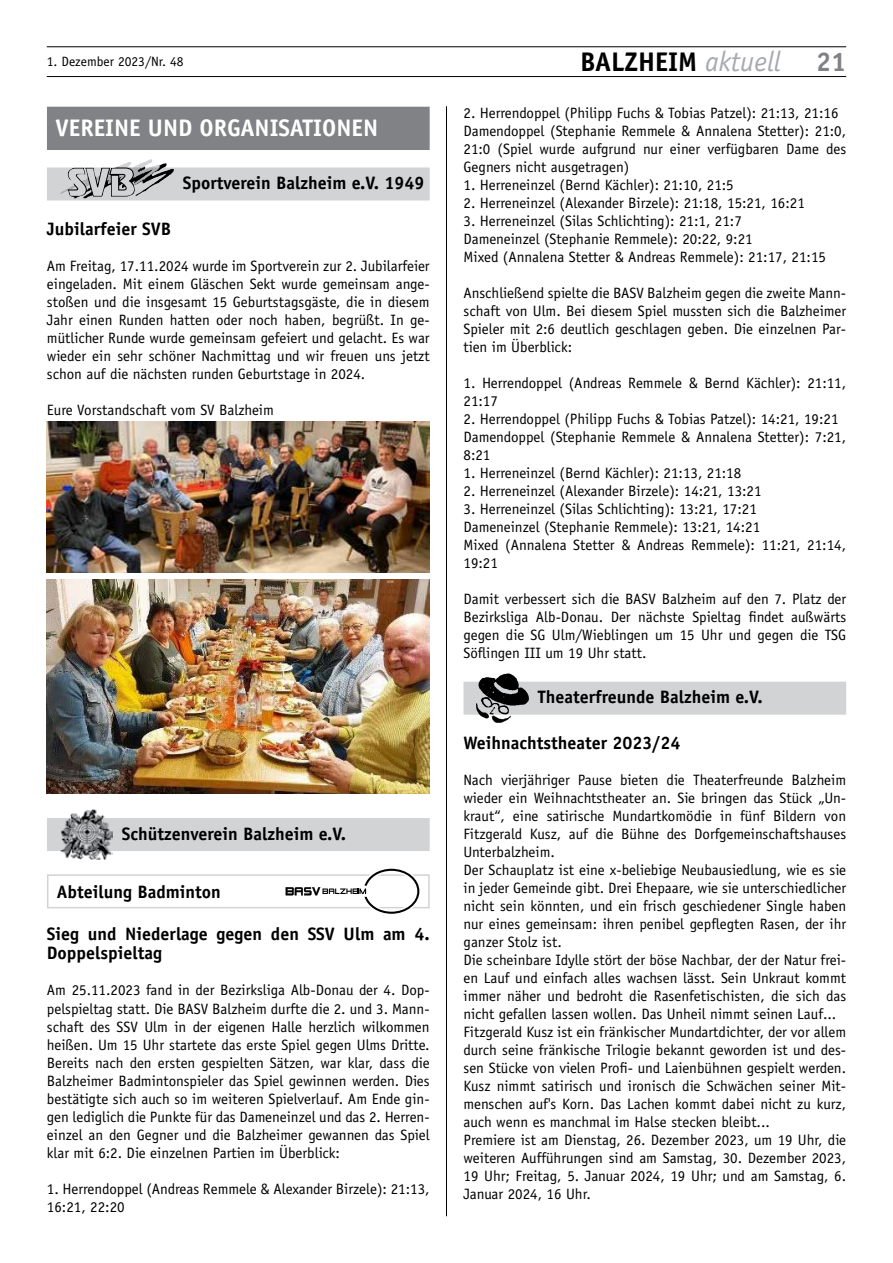
<style>
.page{position:relative;width:893px;height:1263px;background:#fff}
.page>*{position:absolute;margin:0;border:0;box-sizing:border-box;transform-origin:0 0}
.t1{font:700 27px "Officina Sans";color:#000}
.t2{font:700 27px "Officina Sans";color:#808285}
.t3{font:700 24px "Officina Sans";color:#fff}
.t4{font:700 18px/19.5px "Officina Sans";color:#000}
.t5{font:700 18px "Officina Sans Std";color:#000}
.t6{font:15px/18px "Officina Sans";color:#000}
.t7{font:13.5px "Officina Sans";color:#000}
.s1{font-weight:400;font-style:italic;font-size:28.35px;color:#a7a9ac}
</style>
<div class="page">
<hr style="left:47px;top:76px;width:799px;height:1px;background:#000">
<hr style="left:47px;top:47px;width:799px;height:1px;background:#000">
<hr style="left:446px;top:106px;width:1px;height:1110px;background:#000">
<div style="left:47px;top:107px;width:383px;height:43px;background:#808285"></div>
<div style="left:47px;top:167px;width:383px;height:33px;background:#d1d3d4"></div>
<img style="left:74px;top:163px;width:100px;height:35px">
<img style="left:60px;top:159px;width:100px;height:35px">
<svg style="left:68px;top:168px;width:67px;height:29px"></svg>
<svg style="left:150px;top:192px;width:24px;height:5px"></svg>
<img style="left:47px;top:422px;width:383px;height:150px">
<img style="left:47px;top:579px;width:383px;height:214px">
<div style="left:47px;top:818px;width:383px;height:33px;background:#d1d3d4"></div>
<img style="left:61px;top:809px;width:52px;height:50px">
<div style="left:47px;top:874px;width:383px;height:34px;border:2px solid #d1d3d4"></div>
<svg style="left:286px;top:868px;width:135px;height:46px"></svg>
<div style="left:463px;top:682px;width:383px;height:33px;background:#d1d3d4"></div>
<img style="left:476px;top:673px;width:53px;height:50px">
<h1 class="t1" style="left:580px;top:45px;width:202px">BALZHEIM <span class="s1">aktuell</span></h1>
<p class="t7" style="left:47px;top:53px;width:138px">1. Dezember 2023/Nr. 48</p>
<h1 class="t2" style="left:816px;top:45px;width:32px">21</h1>
<h2 class="t3" style="left:55px;top:113px;width:324px">VEREINE UND ORGANISATIONEN</h2>
<p class="t4" style="left:183px;top:173px;width:243px">Sportverein Balzheim e.V. 1949</p>
<p class="t4" style="left:47px;top:218px;width:126px">Jubilarfeier SVB</p>
<p class="t6" style="left:47px;top:257px;width:384px;text-align:justify">Am Freitag, 17.11.2024 wurde im Sportverein zur 2. Jubilarfeier eingeladen. Mit einem Gläschen Sekt wurde gemeinsam ange&shy;stoßen und die insgesamt 15 Geburtstagsgäste, die in diesem Jahr einen Runden hatten oder noch haben, begrüßt. In ge&shy;mütlicher Runde wurde gemeinsam gefeiert und gelacht. Es war wieder ein sehr schöner Nachmittag und wir freuen uns jetzt schon auf die nächsten runden Geburtstage in 2024.</p>
<p class="t6" style="left:47px;top:401px;width:228px">Eure Vorstandschaft vom SV Balzheim</p>
<p class="t4" style="left:122px;top:824px;width:226px">Schützenverein Balzheim e.V.</p>
<p class="t5" style="left:57px;top:880px;width:165px">Abteilung Badminton</p>
<p class="t4" style="left:47px;top:924px;width:384px">Sieg und Niederlage gegen den SSV Ulm am 4.<br>Doppelspieltag</p>
<p class="t6" style="left:47px;top:981px;width:384px;text-align:justify">Am 25.11.2023 fand in der Bezirksliga Alb-Donau der 4. Dop&shy;pelspieltag statt. Die BASV Balzheim durfte die 2. und 3. Mann&shy;schaft des SSV Ulm in der eigenen Halle herzlich wilkommen heißen. Um 15 Uhr startete das erste Spiel gegen Ulms Dritte.<br>Bereits nach den ersten gespielten Sätzen, war klar, dass die Balzheimer Badmintonspieler das Spiel gewinnen werden. Dies bestätigte sich auch so im weiteren Spielverlauf. Am Ende gin&shy;gen lediglich die Punkte für das Dameneinzel und das 2. Herren&shy;einzel an den Gegner und die Balzheimer gewannen das Spiel klar mit 6:2. Die einzelnen Partien im Überblick:</p>
<p class="t6" style="left:47px;top:1179px;width:384px">1. Herrendoppel (Andreas Remmele &amp; Alexander Birzele): 21:13,<br>16:21, 22:20</p>
<p class="t6" style="left:463px;top:104px;width:384px">2. Herrendoppel (Philipp Fuchs &amp; Tobias Patzel): 21:13, 21:16<br>Damendoppel (Stephanie Remmele &amp; Annalena Stetter): 21:0, 21:0 (Spiel wurde aufgrund nur einer verfügbaren Dame des Gegners nicht ausgetragen)</p>
<p class="t6" style="left:463px;top:176px;width:272px">1. Herreneinzel (Bernd Kächler): 21:10, 21:5</p>
<p class="t6" style="left:463px;top:194px;width:343px">2. Herreneinzel (Alexander Birzele): 21:18, 15:21, 16:21</p>
<p class="t6" style="left:463px;top:212px;width:364px">3. Herreneinzel (Silas Schlichting): 21:1, 21:7<br>Dameneinzel (Stephanie Remmele): 20:22, 9:21<br>Mixed (Annalena Stetter &amp; Andreas Remmele): 21:17, 21:15</p>
<p class="t6" style="left:463px;top:284px;width:384px;text-align:justify">Anschließend spielte die BASV Balzheim gegen die zweite Mann&shy;schaft von Ulm. Bei diesem Spiel mussten sich die Balzheimer Spieler mit 2:6 deutlich geschlagen geben. Die einzelnen Par&shy;tien im Überblick:</p>
<p class="t6" style="left:463px;top:374px;width:384px">1. Herrendoppel (Andreas Remmele &amp; Bernd Kächler): 21:11,<br>21:17</p>
<p class="t6" style="left:463px;top:410px;width:384px">2. Herrendoppel (Philipp Fuchs &amp; Tobias Patzel): 14:21, 19:21<br>Damendoppel (Stephanie Remmele &amp; Annalena Stetter): 7:21,<br>8:21</p>
<p class="t6" style="left:463px;top:464px;width:279px">1. Herreneinzel (Bernd Kächler): 21:13, 21:18</p>
<p class="t6" style="left:463px;top:482px;width:300px">2. Herreneinzel (Alexander Birzele): 14:21, 13:21</p>
<p class="t6" style="left:463px;top:500px;width:384px">3. Herreneinzel (Silas Schlichting): 13:21, 17:21<br>Dameneinzel (Stephanie Remmele): 13:21, 14:21<br>Mixed (Annalena Stetter &amp; Andreas Remmele): 11:21, 21:14, 19:21</p>
<p class="t6" style="left:463px;top:590px;width:384px;text-align:justify">Damit verbessert sich die BASV Balzheim auf den 7. Platz der Bezirksliga Alb-Donau. Der nächste Spieltag findet außwärts gegen die SG Ulm/Wieblingen um 15 Uhr und gegen die TSG Söflingen III um 19 Uhr statt.</p>
<p class="t4" style="left:538px;top:687px;width:226px">Theaterfreunde Balzheim e.V.</p>
<p class="t4" style="left:463px;top:733px;width:219px">Weihnachtstheater 2023/24</p>
<p class="t6" style="left:463px;top:771px;width:384px">Nach vierjähriger Pause bieten die Theaterfreunde Balzheim wieder ein Weihnachtstheater an. Sie bringen das Stück „Un&shy;kraut“, eine satirische Mundartkomödie in fünf Bildern von Fitzgerald Kusz, auf die Bühne des Dorfgemeinschaftshauses Unterbalzheim.<br>Der Schauplatz ist eine x-beliebige Neubausiedlung, wie es sie in jeder Gemeinde gibt. Drei Ehepaare, wie sie unterschiedlicher nicht sein könnten, und ein frisch geschiedener Single haben nur eines gemeinsam: ihren penibel gepflegten Rasen, der ihr ganzer Stolz ist.<br>Die scheinbare Idylle stört der böse Nachbar, der der Natur frei&shy;en Lauf und einfach alles wachsen lässt. Sein Unkraut kommt immer näher und bedroht die Rasenfetischisten, die sich das nicht gefallen lassen wollen. Das Unheil nimmt seinen Lauf...<br>Fitzgerald Kusz ist ein fränkischer Mundartdichter, der vor allem durch seine fränkische Trilogie bekannt geworden ist und des&shy;sen Stücke von vielen Profi- und Laienbühnen gespielt werden.<br>Kusz nimmt satirisch und ironisch die Schwächen seiner Mit&shy;menschen auf's Korn. Das Lachen kommt dabei nicht zu kurz, auch wenn es manchmal im Halse stecken bleibt...<br>Premiere ist am Dienstag, 26. Dezember 2023, um 19 Uhr, die weiteren Aufführungen sind am Samstag, 30. Dezember 2023, 19 Uhr; Freitag, 5. Januar 2024, 19 Uhr; und am Samstag, 6.<br>Januar 2024, 16 Uhr.</p>
</div>
